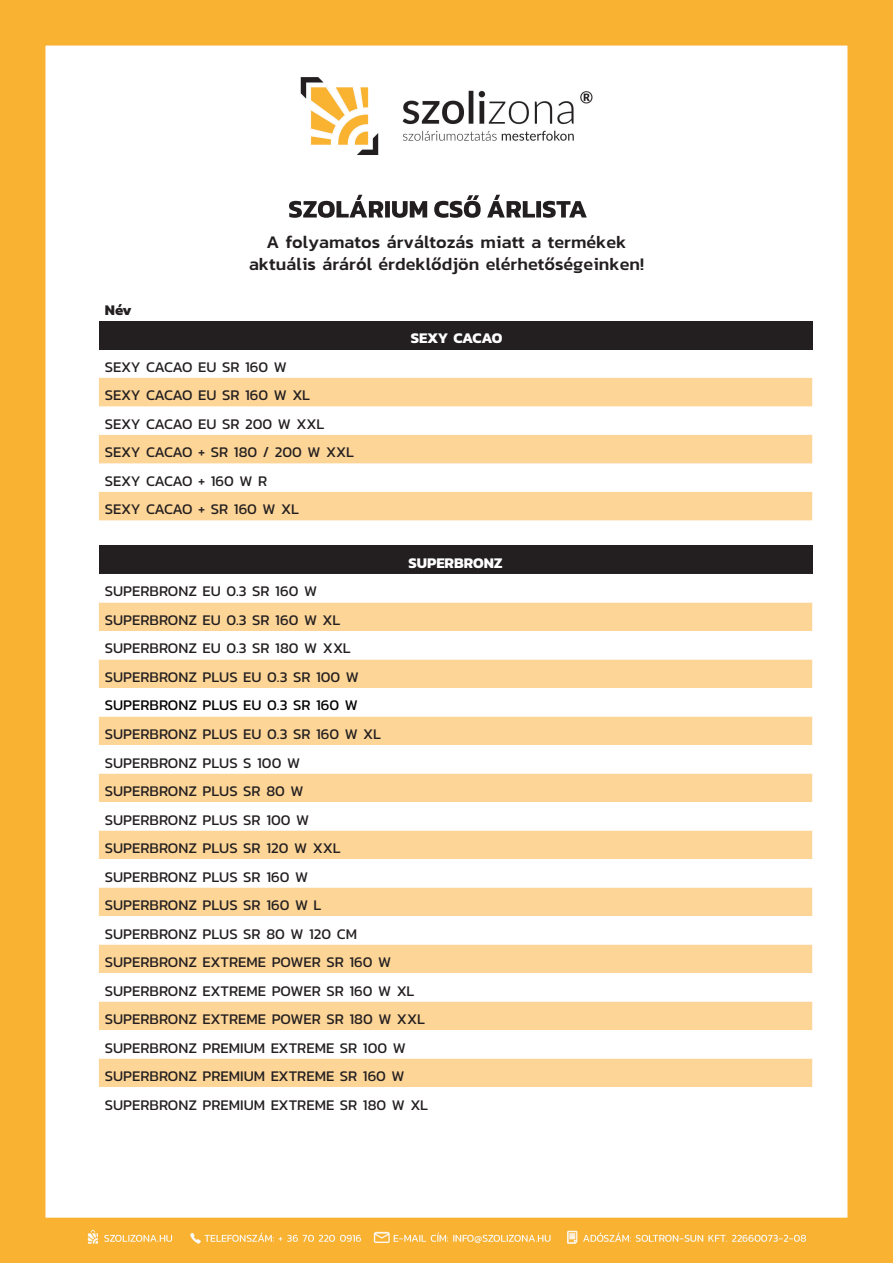
<style>
.page{position:relative;width:893px;height:1263px;background:#fff}
.page>*{position:absolute;margin:0;border:0;box-sizing:border-box;transform-origin:0 0}
.t1{font:500 18px/21.6px "Kanit";color:#231f20;text-align:center}
.t2{font:15px/28.5px "Kanit";color:#231f20}
.t3{font:15px/28.5px "Kanit";letter-spacing:-.025em;color:#231f20}
.t4{font:15px "Kanit";color:#000}
.t5{font:700 15px "Kanit";color:#fff}
.t6{font:700 15px "Kanit";letter-spacing:-.025em;color:#fff}
.t7{font:700 15px "Kanit";color:#231f20}
</style>
<div class="page">
<img style="left:0;top:0;width:893px;height:1263px">
<div style="left:99px;top:321px;width:713px;height:28px;background:#231f20"></div>
<svg style="left:99px;top:378px;width:713px;height:167px;fill:#fdd597"></svg>
<div style="left:99px;top:545px;width:713px;height:29px;background:#231f20"></div>
<svg style="left:99px;top:574px;width:713px;height:541px"></svg>
<svg style="left:289px;top:195px;width:138px;height:23px"></svg>
<svg style="left:434px;top:195px;width:47px;height:23px"></svg>
<svg style="left:487px;top:195px;width:100px;height:23px"></svg>
<p class="t7" style="left:105px;top:298px;width:29px">Név</p>
<p class="t1" style="left:249px;top:231px;width:396px">A folyamatos árváltozás miatt a termékek aktuális áráról érdeklődjön elérhetőségeinken!</p>
<p class="t6" style="left:411px;top:327px;width:93px">SEXY CACAO</p>
<p class="t3" style="left:105px;top:352px;width:251px">SEXY CACAO EU SR 160 W<br>SEXY CACAO EU SR 160 W XL<br>SEXY CACAO EU SR 200 W XXL<br>SEXY CACAO + SR 180 / 200 W XXL<br>SEXY CACAO + 160 W R<br>SEXY CACAO + SR 160 W XL</p>
<p class="t5" style="left:408px;top:551px;width:96px">SUPERBRONZ</p>
<p class="t2" style="left:105px;top:577px;width:256px">SUPERBRONZ EU 0.3 SR 160 W<br>SUPERBRONZ EU 0.3 SR 160 W XL<br>SUPERBRONZ EU 0.3 SR 180 W XXL<br>SUPERBRONZ PLUS EU 0.3 SR 100 W</p>
<p class="t4" style="left:105px;top:694px;width:254px">SUPERBRONZ PLUS EU 0.3 SR 160 W</p>
<p class="t2" style="left:105px;top:719px;width:325px">SUPERBRONZ PLUS EU 0.3 SR 160 W XL<br>SUPERBRONZ PLUS S 100 W<br>SUPERBRONZ PLUS SR 80 W<br>SUPERBRONZ PLUS SR 100 W<br>SUPERBRONZ PLUS SR 120 W XXL<br>SUPERBRONZ PLUS SR 160 W<br>SUPERBRONZ PLUS SR 160 W L<br>SUPERBRONZ PLUS SR 80 W 120 CM<br>SUPERBRONZ EXTREME POWER SR 160 W<br>SUPERBRONZ EXTREME POWER SR 160 W XL<br>SUPERBRONZ EXTREME POWER SR 180 W XXL<br>SUPERBRONZ PREMIUM EXTREME SR 100 W<br>SUPERBRONZ PREMIUM EXTREME SR 160 W<br>SUPERBRONZ PREMIUM EXTREME SR 180 W XL</p>
</div>
